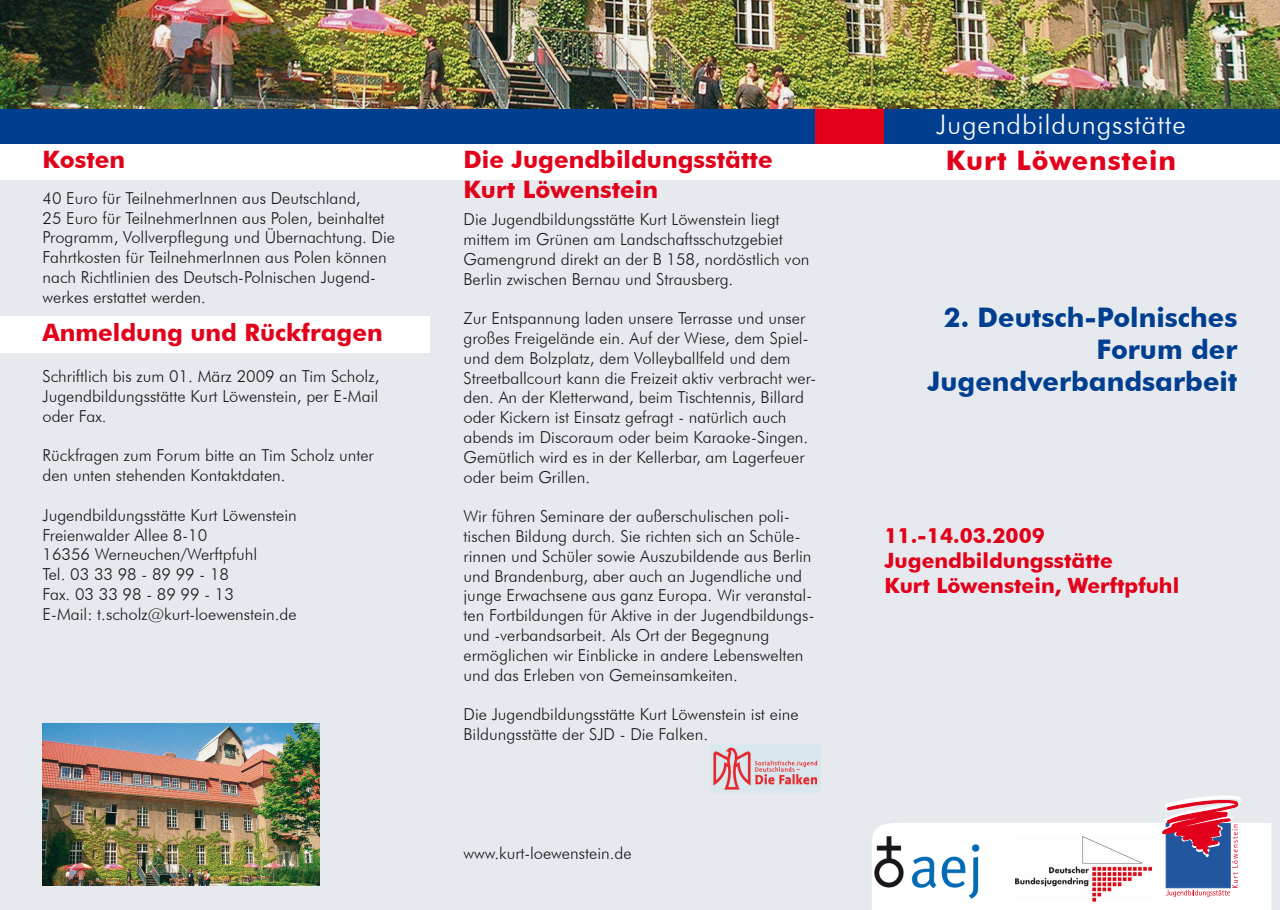
<style>
.page{position:relative;width:1280px;height:910px;background:#fff}
.page>*{position:absolute;margin:0;border:0;box-sizing:border-box;transform-origin:0 0}
.t1{font:700 27px/32.4px "Futura BT";color:#003e90;text-align:right}
.t2{font:300 27px "Futura BT";letter-spacing:.03em;color:#fff}
.t3{font:700 27px "Futura BT";letter-spacing:.03em;color:#e2001a}
.t4{font:700 24px/30px "Futura BT";color:#e2001a}
.t5{font:700 21px/25.2px "Futura BT";color:#e2001a}
.t6{font:300 16.5px/19.8px "Futura BT";color:#1a171c}
</style>
<div class="page">
<img style="left:0;top:0;width:1280px;height:109px">
<div style="left:0;top:109px;width:1280px;height:35px;background:#003e90"></div>
<div style="left:816px;top:109px;width:68px;height:35px;background:#e2001a"></div>
<div style="left:0;top:180px;width:1280px;height:730px;background:#e6eaef"></div>
<svg style="left:872px;top:796px;width:399px;height:114px"></svg>
<img style="left:43px;top:724px;width:276px;height:162px">
<img style="left:1015px;top:836px;width:136px;height:65px">
<div style="left:0;top:316px;width:429px;height:36px;background:#fff"></div>
<img style="left:710px;top:744px;width:111px;height:48px">
<img style="left:874px;top:836px;width:137px;height:62px">
<h2 class="t4" style="left:43px;top:145px;width:84px">Kosten</h2>
<h2 class="t4" style="left:463px;top:145px;width:311px">Die Jugendbildungsstätte<br>Kurt Löwenstein</h2>
<p class="t6" style="left:43px;top:188px;width:354px">40 Euro für TeilnehmerInnen aus Deutschland,<br>25 Euro für TeilnehmerInnen aus Polen, beinhaltet Programm, Vollverpflegung und Übernachtung. Die Fahrtkosten für TeilnehmerInnen aus Polen können nach Richtlinien des Deutsch-Polnischen Jugend&shy;werkes erstattet werden.</p>
<p class="t6" style="left:463px;top:209px;width:347px">Die Jugendbildungsstätte Kurt Löwenstein liegt mittem im Grünen am Landschaftsschutzgebiet Gamengrund direkt an der B 158, nordöstlich von Berlin zwischen Bernau und Strausberg.</p>
<p class="t6" style="left:463px;top:308px;width:354px">Zur Entspannung laden unsere Terrasse und unser großes Freigelände ein. Auf der Wiese, dem Spiel&shy;und dem Bolzplatz, dem Volleyballfeld und dem Streetballcourt kann die Freizeit aktiv verbracht wer&shy;den. An der Kletterwand, beim Tischtennis, Billard oder Kickern ist Einsatz gefragt - natürlich auch abends im Discoraum oder beim Karaoke-Singen.<br>Gemütlich wird es in der Kellerbar, am Lagerfeuer oder beim Grillen.</p>
<p class="t6" style="left:463px;top:506px;width:352px">Wir führen Seminare der außerschulischen poli&shy;tischen Bildung durch. Sie richten sich an Schüle&shy;rinnen und Schüler sowie Auszubildende aus Berlin und Brandenburg, aber auch an Jugendliche und junge Erwachsene aus ganz Europa. Wir veranstal&shy;ten Fortbildungen für Aktive in der Jugendbildungs&shy;und -verbandsarbeit. Als Ort der Begegnung ermöglichen wir Einblicke in andere Lebenswelten und das Erleben von Gemeinsamkeiten.</p>
<p class="t6" style="left:463px;top:704px;width:337px">Die Jugendbildungsstätte Kurt Löwenstein ist eine<br>Bildungsstätte der SJD - Die Falken.</p>
<h2 class="t4" style="left:43px;top:318px;width:342px">Anmeldung und Rückfragen</h2>
<p class="t6" style="left:43px;top:366px;width:338px;text-align:justify">Schriftlich bis zum 01. März 2009 an Tim Scholz, Jugendbildungsstätte Kurt Löwenstein, per E-Mail oder Fax.</p>
<p class="t6" style="left:43px;top:445px;width:333px">Rückfragen zum Forum bitte an Tim Scholz unter den unten stehenden Kontaktdaten.</p>
<p class="t6" style="left:43px;top:505px;width:256px">Jugendbildungsstätte Kurt Löwenstein<br>Freienwalder Allee 8-10<br>16356 Werneuchen/Werftpfuhl<br>Tel. 03 33 98 - 89 99 - 18<br>Fax. 03 33 98 - 89 99 - 13<br>E-Mail: t.scholz@kurt-loewenstein.de</p>
<p class="t6" style="left:463px;top:843px;width:170px">www.kurt-loewenstein.de</p>
<h1 class="t2" style="left:936px;top:108px;width:251px">Jugendbildungsstätte</h1>
<h1 class="t3" style="left:946px;top:144px;width:232px">Kurt Löwenstein</h1>
<h1 class="t1" style="left:927px;top:301px;width:311px">2. Deutsch-Polnisches<br>Forum der<br>Jugendverbandsarbeit</h1>
<p class="t5" style="left:884px;top:522px;width:296px">11.-14.03.2009<br>Jugendbildungsstätte<br>Kurt Löwenstein, Werftpfuhl</p>
</div>
